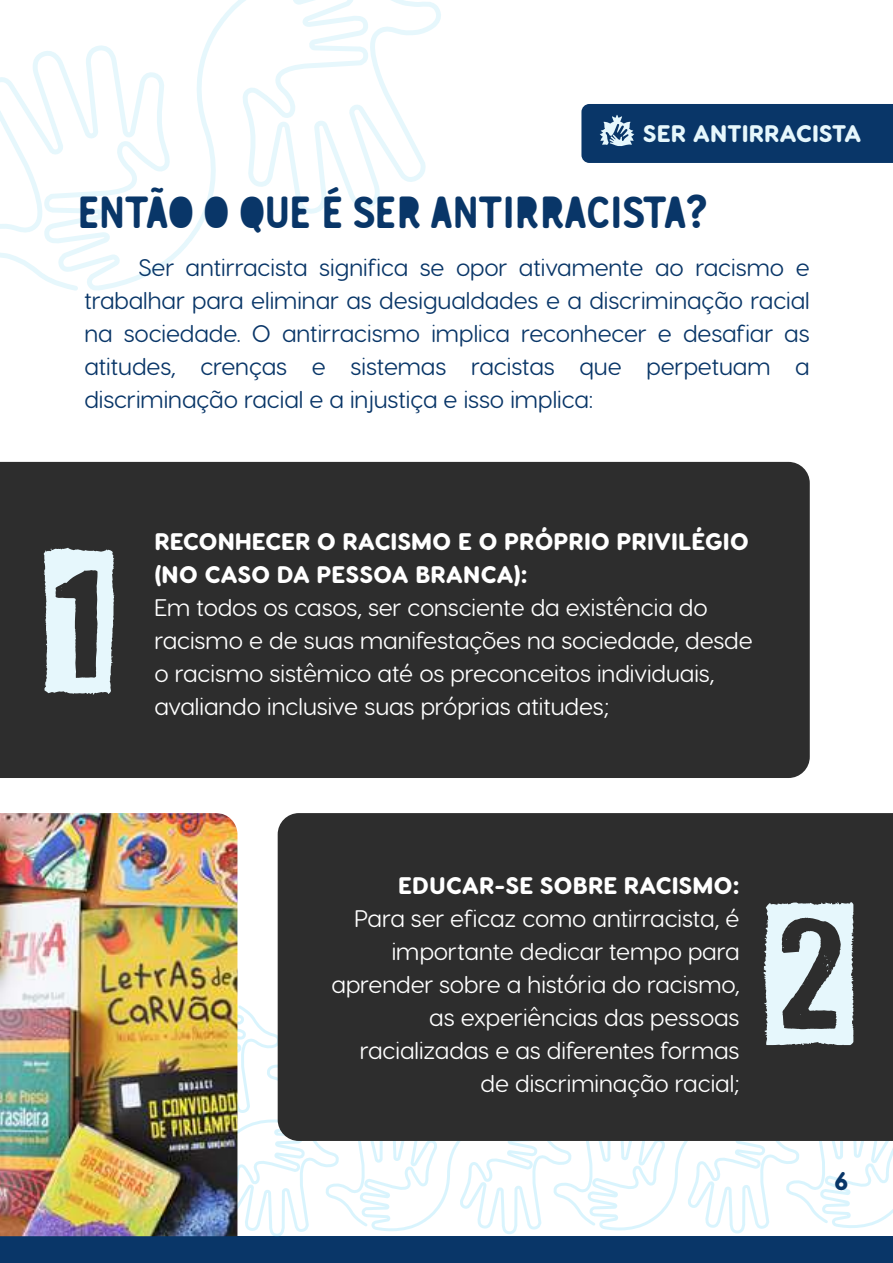
<style>
.page{position:relative;width:893px;height:1263px;background:#fff}
.page>*{position:absolute;margin:0;border:0;box-sizing:border-box;transform-origin:0 0}
.t1{font:900 138.75px "White On";color:#e6f7fc}
.t2{font:45px "Gunnar Cutout";color:#093668}
.t3{font:800 25.5px "Visby Round CF";color:#093668}
.t4{font:24px/33px "Visby Round CF";color:#fff;text-align:right}
.t5{font:24px/33px "Visby Round CF";color:#093668;text-align:justify}
.t6{font:800 24px/33px "Visby Round CF";color:#fff}
.t7{font:800 24px "Visby Round CF";color:#e6f7fc}
</style>
<div class="page">
<div style="left:0;top:1236px;width:893px;height:27px;background:#093668"></div>
<svg style="left:0;top:992px;width:893px;height:245px"></svg>
<svg style="left:0;top:0;width:441px;height:291px"></svg>
<div style="left:581px;top:104px;width:312px;height:59px;background:#093668"></div>
<div style="left:278px;top:813px;width:615px;height:328px;background:#2d2d2d"></div>
<img style="left:0;top:813px;width:237px;height:423px">
<div style="left:0;top:462px;width:810px;height:316px;background:#2d2d2d"></div>
<p class="t7" style="left:643px;top:118px;width:220px">SER ANTIRRACISTA</p>
<h2 class="t2" style="left:78px;top:185px;width:631px">ENTÃO O QUE É SER ANTIRRACISTA?</h2>
<p class="t5" style="left:84px;top:251px;width:727px;text-indent:54px">Ser antirracista significa se opor ativamente ao racismo e trabalhar para eliminar as desigualdades e a discriminação racial na sociedade. O antirracismo implica reconhecer e desafiar as atitudes, crenças e sistemas racistas que perpetuam a discriminação racial e a injustiça e isso implica:</p>
<h1 class="t1" style="left:47px;top:541px;width:65px">1</h1>
<p class="t6" style="left:154px;top:525px;width:596px">RECONHECER O RACISMO E O PRÓPRIO PRIVILÉGIO (NO CASO DA PESSOA BRANCA):</p>
<p class="t4" style="left:154px;top:590px;width:600px;text-align:left">Em todos os casos, ser consciente da existência do racismo e de suas manifestações na sociedade, desde o racismo sistêmico até os preconceitos individuais, avaliando inclusive suas próprias atitudes;</p>
<p class="t6" style="left:398px;top:870px;width:343px">EDUCAR-SE SOBRE RACISMO:</p>
<p class="t4" style="left:332px;top:902px;width:409px">Para ser eficaz como antirracista, é importante dedicar tempo para aprender sobre a história do racismo, as experiências das pessoas racializadas e as diferentes formas de discriminação racial;</p>
<h1 class="t1" style="left:767px;top:892px;width:85px">2</h1>
<p class="t3" style="left:834px;top:1164px;width:16px">6</p>
</div>
